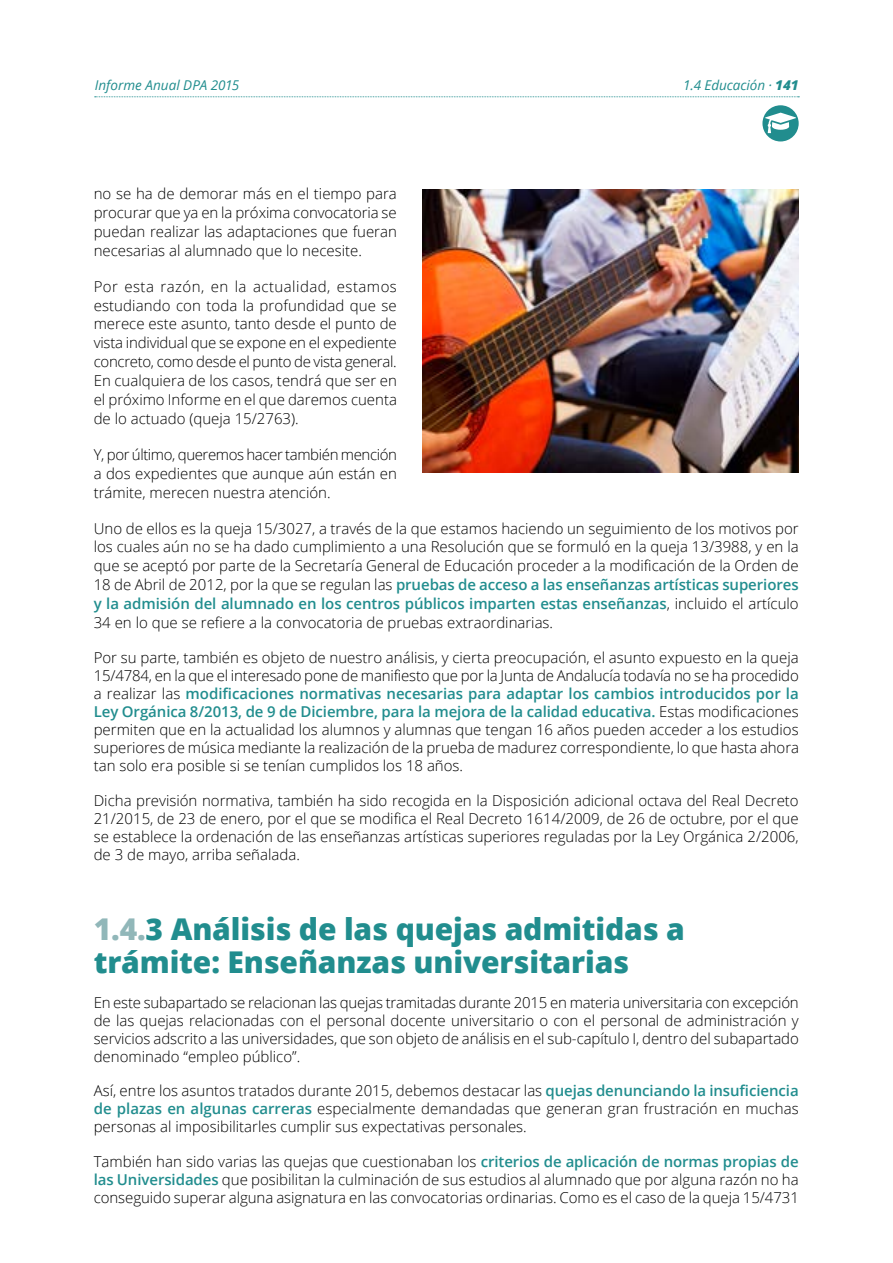
<style>
.page{position:relative;width:893px;height:1263px;background:#fff}
.page>*{position:absolute;margin:0;border:0;box-sizing:border-box;transform-origin:0 0}
.t1{font:800 30px/33px "Open Sans";letter-spacing:-.005em;color:#218d8e}
.t2{font:300 15px/18.9px "Open Sans";color:#000;text-align:justify}
.t3{font:italic 13.5px "Open Sans";color:#218d8e}
.s1{font-weight:800}
.s2{font-weight:600;color:#218d8e}
.s3{color:#91b7b9}
</style>
<div class="page">
<div style="left:762px;top:105px;width:37px;height:36px;background:#218d8e;border-radius:50%"></div>
<svg style="left:765px;top:113px;width:31px;height:20px"></svg>
<svg style="left:95px;top:96px;width:704px;height:1px"></svg>
<img style="left:422px;top:189px;width:377px;height:283px">
<p class="t3" style="left:95px;top:76px;width:146px">Informe Anual DPA 2015</p>
<p class="t3" style="left:683px;top:76px;width:117px">1.4 Educación · <span class="s1">141</span></p>
<p class="t2" style="left:94px;top:184px;width:305px">no se ha de demorar más en el tiempo para procurar que ya en la próxima convocatoria se puedan realizar las adaptaciones que fueran necesarias al alumnado que lo necesite.</p>
<p class="t2" style="left:94px;top:276px;width:305px">Por esta razón, en la actualidad, estamos estudiando con toda la profundidad que se merece este asunto, tanto desde el punto de vista individual que se expone en el expediente concreto, como desde el punto de vista general.<br>En cualquiera de los casos, tendrá que ser en el próximo Informe en el que daremos cuenta de lo actuado (queja 15/2763).</p>
<p class="t2" style="left:94px;top:445px;width:305px">Y, por último, queremos hacer también mención a dos expedientes que aunque aún están en trámite, merecen nuestra atención.</p>
<p class="t2" style="left:94px;top:518px;width:706px">Uno de ellos es la queja 15/3027, a través de la que estamos haciendo un seguimiento de los motivos por los cuales aún no se ha dado cumplimiento a una Resolución que se formuló en la queja 13/3988, y en la que se aceptó por parte de la Secretaría General de Educación proceder a la modificación de la Orden de 18 de Abril de 2012, por la que se regulan las <span class="s2">pruebas de acceso a las enseñanzas artísticas superiores y la admisión del alumnado en los centros públicos imparten estas enseñanzas</span>, incluido el artículo 34 en lo que se refiere a la convocatoria de pruebas extraordinarias.</p>
<p class="t2" style="left:94px;top:648px;width:707px;line-height:18px">Por su parte, también es objeto de nuestro análisis, y cierta preocupación, el asunto expuesto en la queja 15/4784, en la que el interesado pone de manifiesto que por la Junta de Andalucía todavía no se ha procedido a realizar las <span class="s2">modificaciones normativas necesarias para adaptar los cambios introducidos por la Ley Orgánica 8/2013, de 9 de Diciembre, para la mejora de la calidad educativa.</span> Estas modificaciones permiten que en la actualidad los alumnos y alumnas que tengan 16 años pueden acceder a los estudios superiores de música mediante la realización de la prueba de madurez correspondiente, lo que hasta ahora tan solo era posible si se tenían cumplidos los 18 años.</p>
<p class="t2" style="left:94px;top:791px;width:706px;line-height:18px">Dicha previsión normativa, también ha sido recogida en la Disposición adicional octava del Real Decreto 21/2015, de 23 de enero, por el que se modifica el Real Decreto 1614/2009, de 26 de octubre, por el que se establece la ordenación de las enseñanzas artísticas superiores reguladas por la Ley Orgánica 2/2006, de 3 de mayo, arriba señalada.</p>
<h1 class="t1" style="left:94px;top:911px;width:593px"><span class="s3">1.4.</span>3 Análisis de las quejas admitidas a trámite: Enseñanzas universitarias</h1>
<p class="t2" style="left:94px;top:993px;width:707px;line-height:17.9px">En este subapartado se relacionan las quejas tramitadas durante 2015 en materia universitaria con excepción de las quejas relacionadas con el personal docente universitario o con el personal de administración y servicios adscrito a las universidades, que son objeto de análisis en el sub-capítulo I, dentro del subapartado denominado “empleo público”.</p>
<p class="t2" style="left:94px;top:1082px;width:706px;line-height:17.9px">Así, entre los asuntos tratados durante 2015, debemos destacar las <span class="s2">quejas denunciando la insuficiencia de plazas en algunas carreras</span> especialmente demandadas que generan gran frustración en muchas personas al imposibilitarles cumplir sus expectativas personales.</p>
<p class="t2" style="left:94px;top:1152px;width:707px;line-height:17.9px">También han sido varias las quejas que cuestionaban los <span class="s2">criterios de aplicación de normas propias de las Universidades</span> que posibilitan la culminación de sus estudios al alumnado que por alguna razón no ha conseguido superar alguna asignatura en las convocatorias ordinarias. Como es el caso de la queja 15/4731</p>
</div>
